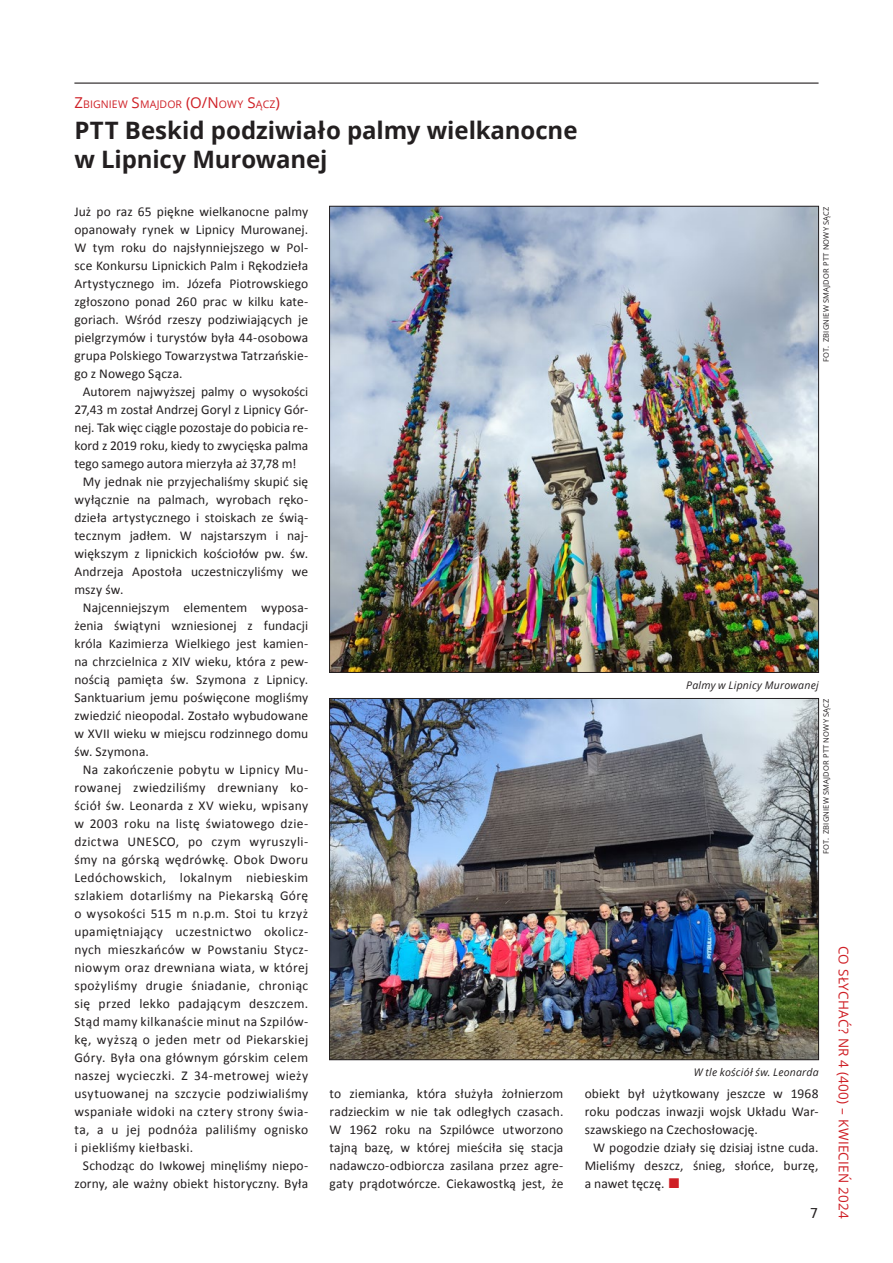
<style>
.page{position:relative;width:893px;height:1263px;background:#fff}
.page>*{position:absolute;margin:0;border:0;box-sizing:border-box;transform-origin:0 0}
.t1{font:700 24px/28.8px "Open Sans";letter-spacing:-.005em;color:#231f20}
.t2{font:13.5px/18px "Calibri";letter-spacing:.015em;color:#231f20;text-align:justify}
.t3{font:13.5px "Calibri";letter-spacing:-.005em;color:#231f20}
.t4{font:13.5px "Open Sans";letter-spacing:.015em;color:#cf2026}
.t5{font:13.5px "DejaVu Sans";color:#231f20}
.t6{font:italic 10.5px "Open Sans";letter-spacing:.02em;color:#231f20}
.t7{font:10.5px "Open Sans";letter-spacing:.01em;color:#cf2026}
.t8{font:7.5px "Open Sans";letter-spacing:.03em;color:#231f20}
.s1{font-size:15px}
.s2{font-family:"Arial";font-weight:900;font-size:21px;color:#cf2026}
</style>
<div class="page">
<hr style="left:74px;top:83px;width:745px;height:1px;background:#231f20">
<img style="left:331px;top:208px;width:486px;height:463px">
<img style="left:331px;top:700px;width:486px;height:358px">
<p class="t7" style="left:74px;top:97px;width:207px"><span class="s1">Z</span>BIGNIEW <span class="s1">S</span>MAJDOR <span class="s1">(O/N</span> OWY <span class="s1">S</span>ĄCZ<span class="s1">)</span></p>
<h1 class="t1" style="left:74px;top:115px;width:505px">PTT Beskid podziwiało palmy wielkanocne w Lipnicy Murowanej</h1>
<p class="t2" style="left:74px;top:203px;width:235px">Już po raz 65 piękne wielkanocne palmy opanowały rynek w Lipnicy Murowanej.<br>W tym roku do najsłynniejszego w Pol&shy;sce Konkursu Lipnickich Palm i Rękodzieła Artystycznego im. Józefa Piotrowskiego zgłoszono ponad 260 prac w kilku kate&shy;goriach. Wśród rzeszy podziwiających je pielgrzymów i turystów była 44-osobowa grupa Polskiego Towarzystwa Tatrzańskie&shy;go z Nowego Sącza.</p>
<p class="t3" style="left:83px;top:383px;width:227px">Autorem najwyższej palmy o wysokości</p>
<p class="t2" style="left:74px;top:401px;width:235px">27,43 m został Andrzej Goryl z Lipnicy Gór-</p>
<p class="t3" style="left:74px;top:419px;width:235px">nej. Tak więc ciągle pozostaje do pobicia re-</p>
<p class="t3" style="left:74px;top:437px;width:235px">kord z 2019 roku, kiedy to zwycięska palma</p>
<p class="t3" style="left:74px;top:455px;width:223px">tego samego autora mierzyła aż 37,78 m!</p>
<p class="t2" style="left:83px;top:472px;width:227px">My jednak nie przyjechaliśmy skupić się</p>
<p class="t2" style="left:74px;top:490px;width:235px">wyłącznie na palmach, wyrobach ręko-</p>
<p class="t2" style="left:74px;top:508px;width:235px">dzieła artystycznego i stoiskach ze świą-</p>
<p class="t2" style="left:74px;top:526px;width:235px">tecznym jadłem. W najstarszym i naj-</p>
<p class="t2" style="left:74px;top:544px;width:235px">większym z lipnickich kościołów pw. św.</p>
<p class="t2" style="left:74px;top:562px;width:235px">Andrzeja Apostoła uczestniczyliśmy we</p>
<p class="t2" style="left:74px;top:580px;width:51px">mszy św.</p>
<p class="t2" style="left:83px;top:598px;width:227px">Najcenniejszym elementem wyposa-</p>
<p class="t2" style="left:74px;top:616px;width:235px">żenia świątyni wzniesionej z fundacji</p>
<p class="t2" style="left:74px;top:634px;width:235px">króla Kazimierza Wielkiego jest kamien-</p>
<p class="t2" style="left:74px;top:652px;width:235px">na chrzcielnica z XIV wieku, która z pew-</p>
<p class="t2" style="left:74px;top:670px;width:235px">nością pamięta św. Szymona z Lipnicy.</p>
<p class="t2" style="left:74px;top:688px;width:235px">Sanktuarium jemu poświęcone mogliśmy</p>
<p class="t2" style="left:74px;top:706px;width:235px">zwiedzić nieopodal. Zostało wybudowane</p>
<p class="t2" style="left:74px;top:724px;width:235px">w XVII wieku w miejscu rodzinnego domu</p>
<p class="t2" style="left:74px;top:742px;width:76px">św. Szymona.</p>
<p class="t2" style="left:83px;top:760px;width:227px">Na zakończenie pobytu w Lipnicy Mu-</p>
<p class="t2" style="left:74px;top:778px;width:235px">rowanej zwiedziliśmy drewniany ko-</p>
<p class="t2" style="left:74px;top:796px;width:235px">ściół św. Leonarda z XV wieku, wpisany</p>
<p class="t2" style="left:74px;top:814px;width:235px">w 2003 roku na listę światowego dzie-</p>
<p class="t2" style="left:74px;top:832px;width:235px">dzictwa UNESCO, po czym wyruszyli-</p>
<p class="t2" style="left:74px;top:850px;width:235px">śmy na górską wędrówkę. Obok Dworu</p>
<p class="t2" style="left:74px;top:868px;width:235px">Ledóchowskich, lokalnym niebieskim</p>
<p class="t2" style="left:74px;top:886px;width:235px">szlakiem dotarliśmy na Piekarską Górę</p>
<p class="t2" style="left:74px;top:904px;width:235px">o wysokości 515 m n.p.m. Stoi tu krzyż</p>
<p class="t2" style="left:74px;top:922px;width:235px">upamiętniający uczestnictwo okolicz-</p>
<p class="t2" style="left:74px;top:940px;width:235px">nych mieszkańców w Powstaniu Stycz-</p>
<p class="t2" style="left:74px;top:958px;width:235px">niowym oraz drewniana wiata, w której</p>
<p class="t2" style="left:74px;top:976px;width:235px">spożyliśmy drugie śniadanie, chroniąc</p>
<p class="t2" style="left:74px;top:994px;width:235px">się przed lekko padającym deszczem.</p>
<p class="t2" style="left:74px;top:1012px;width:235px">Stąd mamy kilkanaście minut na Szpilów-</p>
<p class="t2" style="left:74px;top:1030px;width:235px">kę, wyższą o jeden metr od Piekarskiej</p>
<p class="t2" style="left:74px;top:1048px;width:235px">Góry. Była ona głównym górskim celem</p>
<p class="t2" style="left:74px;top:1066px;width:235px">naszej wycieczki. Z 34-metrowej wieży</p>
<p class="t2" style="left:74px;top:1084px;width:235px">usytuowanej na szczycie podziwialiśmy</p>
<p class="t2" style="left:74px;top:1102px;width:235px">wspaniałe widoki na cztery strony świa-</p>
<p class="t2" style="left:74px;top:1120px;width:235px">ta, a u jej podnóża paliliśmy ognisko</p>
<p class="t2" style="left:74px;top:1138px;width:120px">i piekliśmy kiełbaski.</p>
<p class="t2" style="left:83px;top:1156px;width:227px">Schodząc do Iwkowej minęliśmy niepo-</p>
<p class="t2" style="left:74px;top:1174px;width:235px">zorny, ale ważny obiekt historyczny. Była</p>
<p class="t8" style="left:821px;top:362px;width:157px;rotate:-90deg">FOT. ZBI GNIEW SMAJDOR PTT N OWY SĄCZ</p>
<p class="t6" style="left:686px;top:678px;width:134px">Palmy w Lipnicy Murowanej</p>
<p class="t8" style="left:821px;top:854px;width:157px;rotate:-90deg">FOT. ZBI GNIEW SMAJDOR PTT N OWY SĄCZ</p>
<p class="t6" style="left:694px;top:1065px;width:126px">W tle kościół św. Leonarda</p>
<p class="t2" style="left:330px;top:1085px;width:235px">to ziemianka, która służyła żołnierzom radzieckim w nie tak odległych czasach.<br>W 1962 roku na Szpilówce utworzono tajną bazę, w której mieściła się stacja nadawczo-odbiorcza zasilana przez agre&shy;gaty prądotwórcze. Ciekawostką jest, że</p>
<p class="t2" style="left:585px;top:1085px;width:235px">obiekt był użytkowany jeszcze w 1968 roku podczas inwazji wojsk Układu War&shy;szawskiego na Czechosłowację.</p>
<p class="t2" style="left:585px;top:1139px;width:235px;text-indent:9px">W pogodzie działy się dzisiaj istne cuda.<br>Mieliśmy deszcz, śnieg, słońce, burzę, a nawet tęczę. <span class="s2">■</span></p>
<p class="t5" style="left:810px;top:1202px;width:10px">7</p>
<p class="t4" style="left:853px;top:946px;width:274px;rotate:90deg">CO SŁYCHAĆ? nr 4 (400) – kwiec ień 2024</p>
</div>
